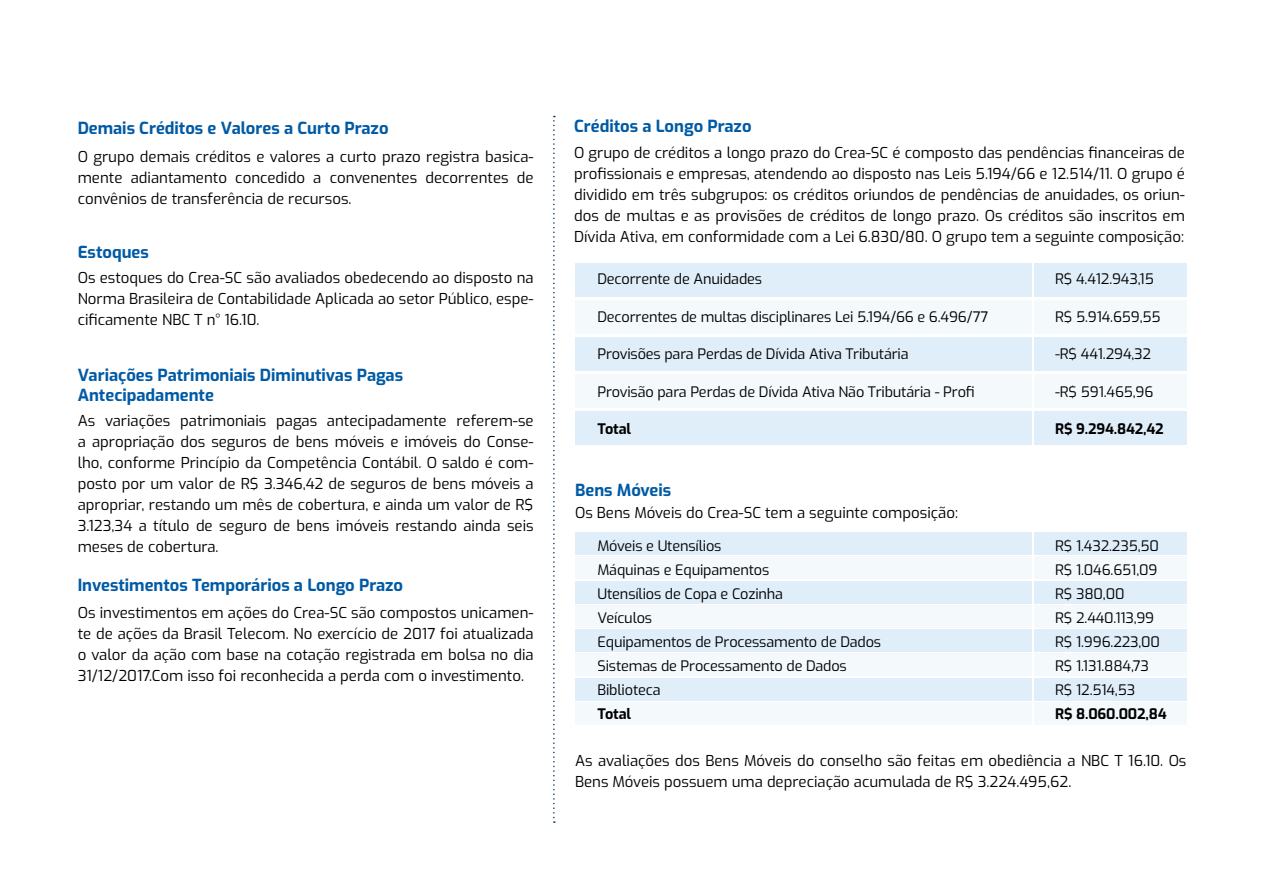
<style>
.page{position:relative;width:1263px;height:893px;background:#fff}
.page>*{position:absolute;margin:0;border:0;box-sizing:border-box;transform-origin:0 0}
.t1{font:700 16.65px/20px "Exo";color:#005aa5}
.t2{font:15px/21px "Exo";color:#000;text-align:justify}
.t3{font:14.4px/24px "Exo";letter-spacing:-.01em;color:#000}
.t4{font:700 14.4px "Exo";letter-spacing:-.01em;color:#000}
</style>
<div class="page">
<svg style="left:553px;top:116px;width:2px;height:707px"></svg>
<div style="left:575px;top:263px;width:456px;height:34px;background:#e0eef9"></div>
<div style="left:575px;top:532px;width:456px;height:23px;background:#e0eef9"></div>
<div style="left:1034px;top:263px;width:153px;height:34px;background:#e0eef9"></div>
<div style="left:1034px;top:532px;width:153px;height:23px;background:#e0eef9"></div>
<div style="left:575px;top:337px;width:456px;height:34px;background:#e0eef9"></div>
<div style="left:575px;top:581px;width:456px;height:22px;background:#e0eef9"></div>
<div style="left:575px;top:411px;width:456px;height:34px;background:#e0eef9"></div>
<div style="left:575px;top:629px;width:456px;height:23px;background:#e0eef9"></div>
<div style="left:575px;top:678px;width:456px;height:22px;background:#e0eef9"></div>
<div style="left:1034px;top:337px;width:153px;height:34px;background:#e0eef9"></div>
<div style="left:1034px;top:581px;width:153px;height:22px;background:#e0eef9"></div>
<div style="left:1034px;top:411px;width:153px;height:34px;background:#e0eef9"></div>
<div style="left:1034px;top:629px;width:153px;height:23px;background:#e0eef9"></div>
<div style="left:1034px;top:678px;width:153px;height:22px;background:#e0eef9"></div>
<div style="left:575px;top:300px;width:456px;height:34px;background:#f4f9fc"></div>
<div style="left:575px;top:557px;width:456px;height:22px;background:#f4f9fc"></div>
<div style="left:575px;top:374px;width:456px;height:34px;background:#f4f9fc"></div>
<div style="left:575px;top:605px;width:456px;height:22px;background:#f4f9fc"></div>
<div style="left:575px;top:654px;width:456px;height:22px;background:#f4f9fc"></div>
<div style="left:575px;top:702px;width:456px;height:22px;background:#f4f9fc"></div>
<div style="left:1034px;top:300px;width:153px;height:34px;background:#f4f9fc"></div>
<div style="left:1034px;top:557px;width:153px;height:22px;background:#f4f9fc"></div>
<div style="left:1034px;top:374px;width:153px;height:34px;background:#f4f9fc"></div>
<div style="left:1034px;top:605px;width:153px;height:22px;background:#f4f9fc"></div>
<div style="left:1034px;top:654px;width:153px;height:22px;background:#f4f9fc"></div>
<div style="left:1034px;top:702px;width:153px;height:22px;background:#f4f9fc"></div>
<p class="t1" style="left:78px;top:117px;width:312px">Demais Créditos e Valores a Curto Prazo</p>
<p class="t2" style="left:78px;top:146px;width:457px">O grupo demais créditos e valores a curto prazo registra basica&shy;mente adiantamento concedido a convenentes decorrentes de convênios de transferência de recursos.</p>
<p class="t1" style="left:78px;top:241px;width:73px">Estoques</p>
<p class="t2" style="left:78px;top:266px;width:457px">Os estoques do Crea-SC são avaliados obedecendo ao disposto na Norma Brasileira de Contabilidade Aplicada ao setor Público, espe&shy;cificamente NBC T n° 16.10.</p>
<p class="t1" style="left:78px;top:364px;width:327px">Variações Patrimoniais Diminutivas Pagas<br>Antecipadamente</p>
<p class="t2" style="left:78px;top:410px;width:457px">As variações patrimoniais pagas antecipadamente referem-se a apropriação dos seguros de bens móveis e imóveis do Conse&shy;lho, conforme Princípio da Competência Contábil. O saldo é com&shy;posto por um valor de R$ 3.346,42 de seguros de bens móveis a apropriar, restando um mês de cobertura, e ainda um valor de R$ 3.123,34 a título de seguro de bens imóveis restando ainda seis meses de cobertura.</p>
<p class="t1" style="left:78px;top:574px;width:327px">Investimentos Temporários a Longo Prazo</p>
<p class="t2" style="left:78px;top:601px;width:457px">Os investimentos em ações do Crea-SC são compostos unicamen&shy;te de ações da Brasil Telecom. No exercício de 2017 foi atualizada o valor da ação com base na cotação registrada em bolsa no dia 31/12/2017.Com isso foi reconhecida a perda com o investimento.</p>
<p class="t1" style="left:574px;top:115px;width:179px">Créditos a Longo Prazo</p>
<p class="t2" style="left:574px;top:142px;width:612px">O grupo de créditos a longo prazo do Crea-SC é composto das pendências financeiras de profissionais e empresas, atendendo ao disposto nas Leis 5.194/66 e 12.514/11. O grupo é dividido em três subgrupos: os créditos oriundos de pendências de anuidades, os oriun&shy;dos de multas e as provisões de créditos de longo prazo. Os créditos são inscritos em Dívida Ativa, em conformidade com a Lei 6.830/80. O grupo tem a seguinte composição:</p>
<p class="t3" style="left:597px;top:266px;width:166px">Decorrente de Anuidades</p>
<p class="t3" style="left:597px;top:304px;width:392px">Decorrentes de multas disciplinares Lei 5.194/66 e 6.496/77</p>
<p class="t3" style="left:597px;top:341px;width:313px">Provisões para Perdas de Dívida Ativa Tributária</p>
<p class="t3" style="left:597px;top:379px;width:379px">Provisão para Perdas de Dívida Ativa Não Tributária - Profi</p>
<p class="t4" style="left:597px;top:418px;width:35px">Total</p>
<p class="t1" style="left:575px;top:479px;width:98px">Bens Móveis</p>
<p class="t2" style="left:575px;top:501px;width:384px">Os Bens Móveis do Crea-SC tem a seguinte composição:</p>
<p class="t3" style="left:597px;top:533px;width:285px">Móveis e Utensílios<br>Máquinas e Equipamentos<br>Utensílios de Copa e Cozinha<br>Veículos<br>Equipamentos de Processamento de Dados<br>Sistemas de Processamento de Dados<br>Biblioteca</p>
<p class="t4" style="left:597px;top:703px;width:35px">Total</p>
<p class="t3" style="left:1055px;top:266px;width:100px">R$ 4.412.943,15</p>
<p class="t3" style="left:1055px;top:304px;width:107px">R$ 5.914.659,55</p>
<p class="t3" style="left:1055px;top:341px;width:98px">-R$ 441.294,32</p>
<p class="t3" style="left:1055px;top:379px;width:100px">-R$ 591.465,96</p>
<p class="t4" style="left:1055px;top:418px;width:110px">R$ 9.294.842,42</p>
<p class="t3" style="left:1055px;top:533px;width:106px">R$ 1.432.235,50<br>R$ 1.046.651,09<br>R$ 380,00<br>R$ 2.440.113,99<br>R$ 1.996.223,00<br>R$ 1.131.884,73<br>R$ 12.514,53</p>
<p class="t4" style="left:1055px;top:703px;width:113px">R$ 8.060.002,84</p>
<p class="t2" style="left:575px;top:749px;width:613px">As avaliações dos Bens Móveis do conselho são feitas em obediência a NBC T 16.10. Os<br>Bens Móveis possuem uma depreciação acumulada de R$ 3.224.495,62.</p>
</div>
